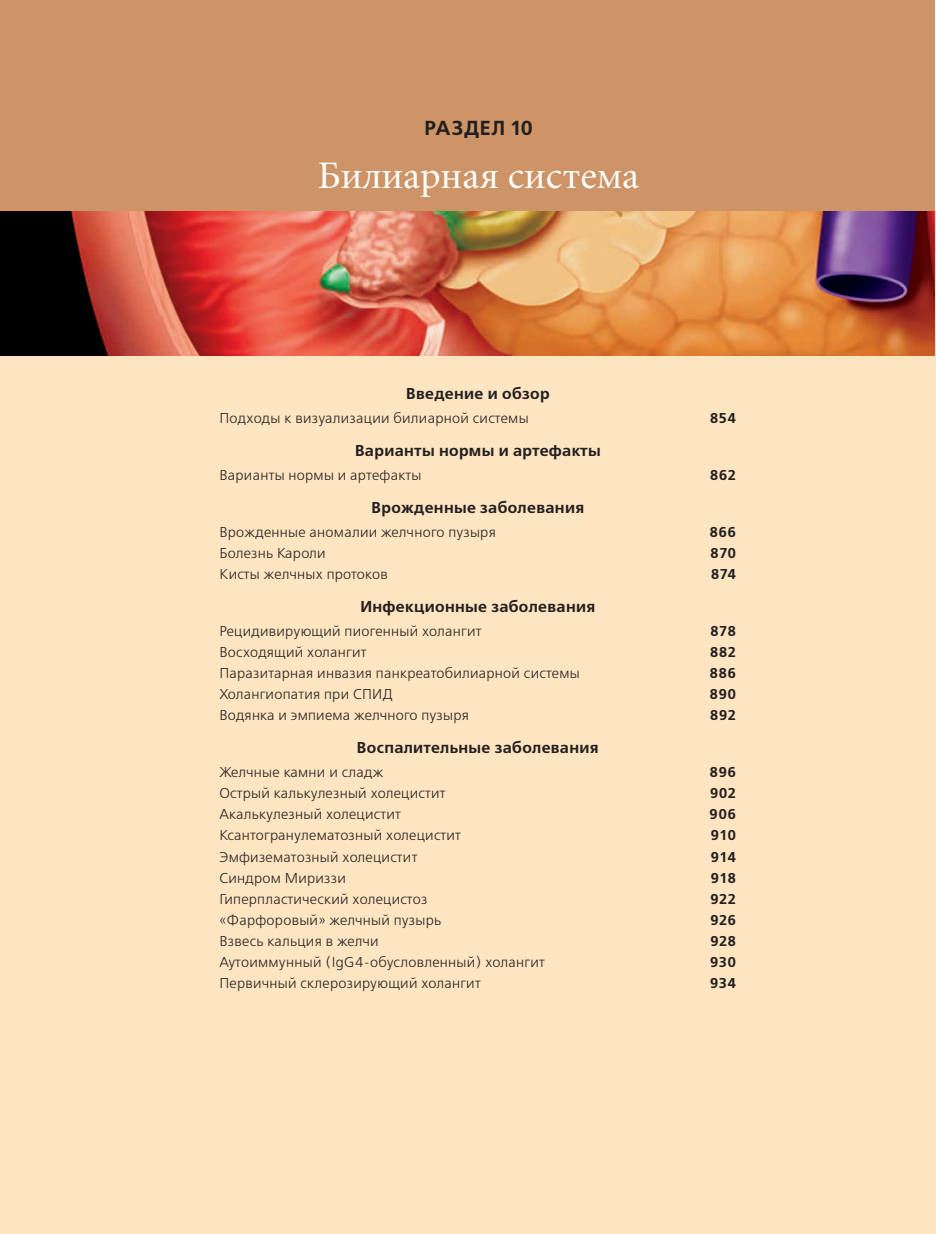
<style>
.page{position:relative;width:936px;height:1234px;background:#fff}
.page>*{position:absolute;margin:0;border:0;box-sizing:border-box;transform-origin:0 0}
.t1{font:39px "Minion Cyr";color:#fff}
.t2{font:700 20.25px "Free Set C";letter-spacing:.035em;color:#231f20}
.t3{font:15.75px "Free Set Demi C";letter-spacing:.02em;color:#231f20}
.t4{font:14.25px "Free Set Light C";letter-spacing:.02em;color:#231f20}
.t5{font:14.25px "Free Set Demi C";letter-spacing:.005em;color:#231f20}
</style>
<div class="page">
<hr style="left:935px;top:212px;width:1px;height:1021px;background:#fee5c1">
<div style="left:0;top:0;width:934px;height:212px;background:#cd9467"></div>
<div style="left:0;top:212px;width:935px;height:1021px;background:#fee5c1"></div>
<img style="left:0;top:212px;width:934px;height:144px">
<h2 class="t2" style="left:424px;top:117px;width:110px">РАЗДЕЛ 10</h2>
<h1 class="t1" style="left:318px;top:152px;width:323px">Билиарная система</h1>
<p class="t3" style="left:406px;top:384px;width:145px">Введение и обзор</p>
<p class="t4" style="left:219px;top:410px;width:311px">Подходы к визуализации билиарной системы</p>
<p class="t5" style="left:709px;top:410px;width:28px">854</p>
<p class="t3" style="left:355px;top:441px;width:247px">Варианты нормы и артефакты</p>
<p class="t4" style="left:219px;top:467px;width:203px">Варианты нормы и артефакты</p>
<p class="t5" style="left:709px;top:467px;width:28px">862</p>
<p class="t3" style="left:371px;top:498px;width:214px">Врожденные заболевания</p>
<p class="t4" style="left:219px;top:524px;width:278px">Врожденные аномалии желчного пузыря</p>
<p class="t5" style="left:709px;top:524px;width:28px">866</p>
<p class="t4" style="left:219px;top:545px;width:108px">Болезнь Кароли</p>
<p class="t5" style="left:710px;top:545px;width:28px">870</p>
<p class="t4" style="left:219px;top:566px;width:170px">Кисты желчных протоков</p>
<p class="t5" style="left:710px;top:566px;width:27px">874</p>
<p class="t3" style="left:360px;top:597px;width:236px">Инфекционные заболевания</p>
<p class="t4" style="left:219px;top:623px;width:264px">Рецидивирующий пиогенный холангит</p>
<p class="t5" style="left:710px;top:623px;width:28px">878</p>
<p class="t4" style="left:219px;top:644px;width:149px">Восходящий холангит</p>
<p class="t5" style="left:709px;top:644px;width:28px">882</p>
<p class="t4" style="left:219px;top:665px;width:362px">Паразитарная инвазия панкреатобилиарной системы</p>
<p class="t5" style="left:709px;top:665px;width:28px">886</p>
<p class="t4" style="left:219px;top:686px;width:175px">Холангиопатия при СПИД</p>
<p class="t5" style="left:709px;top:686px;width:28px">890</p>
<p class="t4" style="left:219px;top:707px;width:251px">Водянка и эмпиема желчного пузыря</p>
<p class="t5" style="left:710px;top:707px;width:28px">892</p>
<p class="t3" style="left:357px;top:738px;width:243px">Воспалительные заболевания</p>
<p class="t4" style="left:219px;top:764px;width:165px">Желчные камни и сладж</p>
<p class="t5" style="left:709px;top:764px;width:28px">896</p>
<p class="t4" style="left:219px;top:785px;width:228px">Острый калькулезный холецистит</p>
<p class="t5" style="left:709px;top:785px;width:28px">902</p>
<p class="t4" style="left:219px;top:806px;width:183px">Акалькулезный холецистит</p>
<p class="t5" style="left:709px;top:806px;width:29px">906</p>
<p class="t4" style="left:219px;top:827px;width:243px">Ксантогранулематозный холецистит</p>
<p class="t5" style="left:710px;top:827px;width:27px">910</p>
<p class="t4" style="left:219px;top:848px;width:199px">Эмфизематозный холецистит</p>
<p class="t5" style="left:710px;top:848px;width:27px">914</p>
<p class="t4" style="left:219px;top:869px;width:128px">Синдром Мириззи</p>
<p class="t5" style="left:710px;top:869px;width:27px">918</p>
<p class="t4" style="left:219px;top:890px;width:209px">Гиперпластический холецистоз</p>
<p class="t5" style="left:710px;top:890px;width:28px">922</p>
<p class="t4" style="left:219px;top:911px;width:223px">«Фарфоровый» желчный пузырь</p>
<p class="t5" style="left:710px;top:911px;width:28px">926</p>
<p class="t4" style="left:219px;top:932px;width:161px">Взвесь кальция в желчи</p>
<p class="t5" style="left:710px;top:932px;width:28px">928</p>
<p class="t4" style="left:219px;top:953px;width:327px">Аутоиммунный (IgG4‑обусловленный) холангит</p>
<p class="t5" style="left:709px;top:953px;width:28px">930</p>
<p class="t4" style="left:219px;top:974px;width:263px">Первичный склерозирующий холангит</p>
<p class="t5" style="left:709px;top:974px;width:28px">934</p>
</div>
